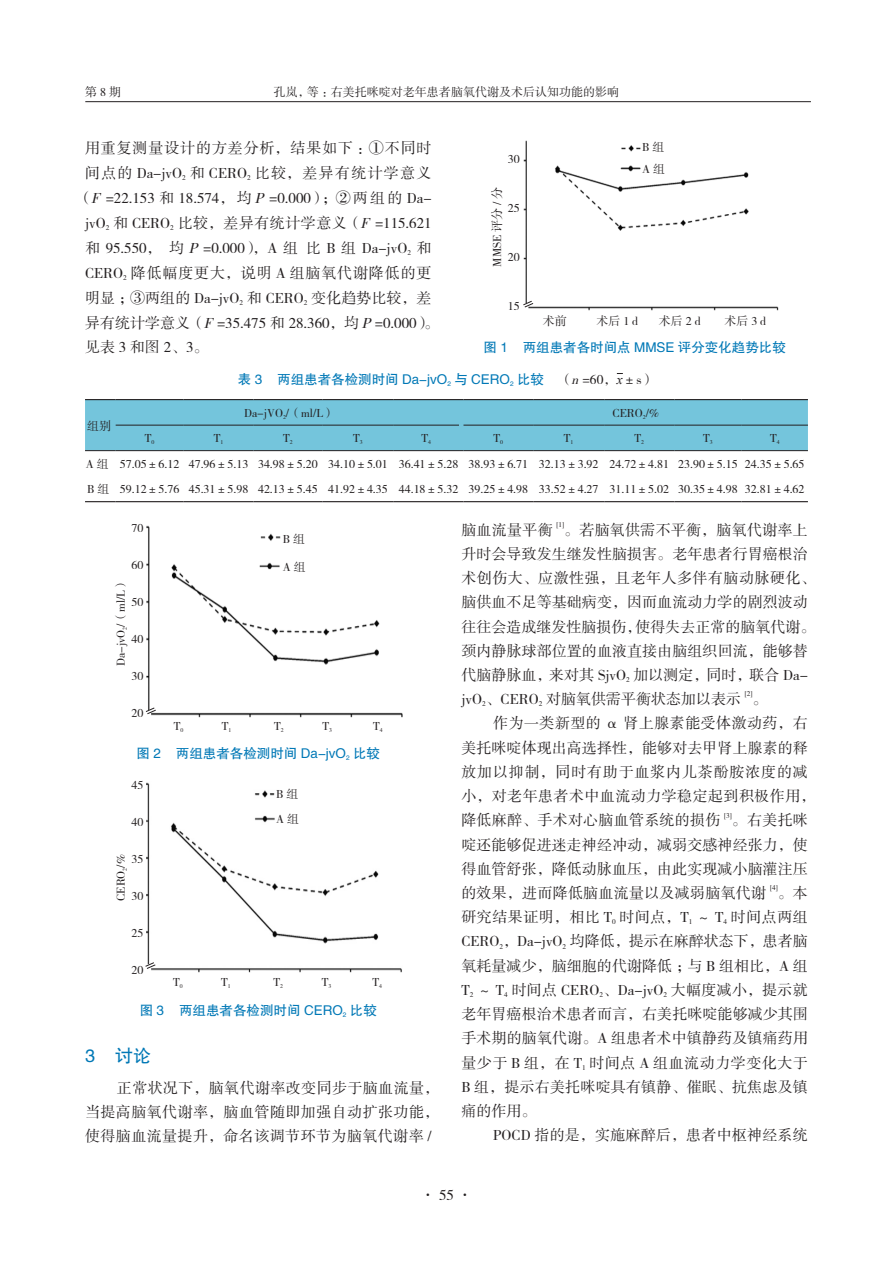
<style>
.page{position:relative;width:893px;height:1263px;background:#fff}
.page>*{position:absolute;margin:0;border:0;box-sizing:border-box;transform-origin:0 0}
._1标题{font:18px "FZHTK GBK1 0";color:#0078b6}
.全文段路样式{font:15px/24.2px "FZSSK GBK1 0";letter-spacing:.015em;color:#231f20;text-align:justify}
.全文段路样式-2{font:15px "FZSSK GBK1 0";letter-spacing:.085em;color:#231f20}
.全文段路样式-3{font:15px "FZSSK GBK1 0";letter-spacing:.055em;color:#231f20}
.全文段路样式-4{font:15px "FZSSK GBK1 0";letter-spacing:.06em;color:#231f20}
._4中文标题_1{font:13.5px "FZHTK GBK1 0";color:#0078b6}
.表格文本1{font:12px "FZSSK GBK1 0";color:#231f20}
.书眉{font:12px "FZSSK GBK1 0";color:#231f20}
.表注_正文{font:12px "FZSSK GBK1 0";color:#231f20}
.全文段路样式-5{font:7.2px "FZSSK GBK1 0";color:#231f20}
.s1{font-style:italic}
.s2{font-family:"FZSSK GBK1 0";color:#231f20}
.s3{font-family:"FZSSK GBK1 0";font-style:italic;color:#231f20}
.s4{font-family:"Times New Roman";font-style:italic;color:#231f20}
</style>
<div class="page">
<hr style="left:85px;top:101px;width:726px;height:1px;background:#231f20">
<svg style="left:85px;top:399px;width:723px;height:52px;background:#70bcd2"></svg>
<hr style="left:463px;top:450px;width:70px;height:1px;background:#231f20">
<hr style="left:533px;top:450px;width:71px;height:1px;background:#231f20">
<hr style="left:604px;top:450px;width:70px;height:1px;background:#231f20">
<hr style="left:674px;top:450px;width:68px;height:1px;background:#231f20">
<hr style="left:742px;top:450px;width:66px;height:1px;background:#231f20">
<svg style="left:85px;top:501px;width:378px;height:1px"></svg>
<hr style="left:463px;top:501px;width:70px;height:1px;background:#231f20">
<hr style="left:533px;top:501px;width:71px;height:1px;background:#231f20">
<hr style="left:604px;top:501px;width:70px;height:1px;background:#231f20">
<hr style="left:674px;top:501px;width:68px;height:1px;background:#231f20">
<hr style="left:742px;top:501px;width:66px;height:1px;background:#231f20">
<img style="left:523px;top:140px;width:255px;height:170px">
<img style="left:147px;top:526px;width:255px;height:191px">
<img style="left:147px;top:782px;width:255px;height:191px">
<svg style="left:523px;top:300px;width:11px;height:8px"></svg>
<svg style="left:145px;top:707px;width:12px;height:8px"></svg>
<svg style="left:145px;top:962px;width:11px;height:7px"></svg>
<p class="书眉" style="left:85px;top:85px;width:37px">第8期</p>
<p class="书眉" style="left:274px;top:86px;width:347px">孔岚，等：右美托咪啶对老年患者脑氧代谢及术后认知功能的影响</p>
<p class="全文段路样式-4" style="left:85px;top:140px;width:348px">用重复测量设计的方差分析，结果如下：①不同时</p>
<p class="全文段路样式-2" style="left:85px;top:165px;width:348px">间点的 Da-jvO<sub>2</sub> 和 CERO<sub>2</sub> 比较，差异有统计学意义</p>
<p class="全文段路样式" style="left:78px;top:187px;width:356px">（<span class="s1">F</span> =22.153 和 18.574，均 <span class="s1">P</span> =0.000）；② 两组的 Da-</p>
<p class="全文段路样式" style="left:85px;top:211px;width:348px">jvO<sub>2</sub> 和 CERO<sub>2</sub> 比较，差异有统计学意义（<span class="s1">F</span> =115.621</p>
<p class="全文段路样式" style="left:85px;top:236px;width:348px">和 95.550，均 <span class="s1">P</span> =0.000），A 组比 B 组 Da-jvO<sub>2</sub> 和</p>
<p class="全文段路样式-3" style="left:85px;top:265px;width:348px">CERO<sub>2</sub> 降低幅度更大，说明 A 组脑氧代谢降低的更</p>
<p class="全文段路样式" style="left:85px;top:286px;width:348px">明显；③两组的 Da-jvO<sub>2</sub> 和 CERO<sub>2</sub> 变化趋势比较，差</p>
<p class="全文段路样式" style="left:85px;top:311px;width:356px">异有统计学意义（<span class="s1">F</span>=35.475 和 28.360，均 <span class="s1">P</span>=0.000）。</p>
<p class="全文段路样式" style="left:85px;top:336px;width:125px">见表 3 和图 2、3。</p>
<p class="_4中文标题_1" style="left:238px;top:372px;width:419px">表 3 两组患者各检测时间 Da-jvO<sub>2</sub> 与 CERO<sub>2</sub> 比较 <span class="s2">（</span><span class="s3">n</span><span class="s2">=60，</span><span class="s4">x</span><span class="s2">±s）</span></p>
<p class="表格文本1" style="left:87px;top:419px;width:25px">组别</p>
<p class="表格文本1" style="left:642px;top:141px;width:24px">B 组</p>
<p class="表格文本1" style="left:642px;top:163px;width:24px">A组</p>
<p class="表格文本1" style="left:508px;top:153px;width:13px">30</p>
<p class="表注_正文" style="left:491px;top:267px;width:82px;rotate:-90deg">MMSE 评分 / 分</p>
<p class="表格文本1" style="left:508px;top:202px;width:13px">25</p>
<p class="表格文本1" style="left:508px;top:251px;width:13px">20</p>
<p class="表格文本1" style="left:508px;top:299px;width:13px">15</p>
<p class="表格文本1" style="left:543px;top:315px;width:25px">术前</p>
<p class="表格文本1" style="left:596px;top:315px;width:43px">术后1d</p>
<p class="表格文本1" style="left:659px;top:315px;width:43px">术后2d</p>
<p class="表格文本1" style="left:724px;top:315px;width:43px">术后3d</p>
<p class="_4中文标题_1" style="left:483px;top:340px;width:304px">图 1 两组患者各时间点 MMSE 评分变化趋势比较</p>
<p class="表格文本1" style="left:244px;top:406px;width:93px">Da-jVO<sub>2</sub>/（ml/L）</p>
<p class="表格文本1" style="left:612px;top:406px;width:48px">CERO<sub>2</sub>/%</p>
<p class="表格文本1" style="left:145px;top:432px;width:11px">T<sub>0</sub></p>
<p class="表格文本1" style="left:214px;top:432px;width:11px">T<sub>1</sub></p>
<p class="表格文本1" style="left:283px;top:432px;width:11px">T<sub>2</sub></p>
<p class="表格文本1" style="left:353px;top:432px;width:11px">T<sub>3</sub></p>
<p class="表格文本1" style="left:422px;top:432px;width:11px">T<sub>4</sub></p>
<p class="表格文本1" style="left:494px;top:432px;width:11px">T<sub>0</sub></p>
<p class="表格文本1" style="left:564px;top:432px;width:11px">T<sub>1</sub></p>
<p class="表格文本1" style="left:635px;top:432px;width:11px">T<sub>2</sub></p>
<p class="表格文本1" style="left:703px;top:432px;width:11px">T<sub>3</sub></p>
<p class="表格文本1" style="left:770px;top:432px;width:11px">T<sub>4</sub></p>
<p class="表格文本1" style="left:86px;top:457px;width:24px">A 组</p>
<p class="表格文本1" style="left:120px;top:457px;width:61px">57.05±6.12</p>
<p class="表格文本1" style="left:189px;top:457px;width:61px">47.96±5.13</p>
<p class="表格文本1" style="left:258px;top:457px;width:61px">34.98±5.20</p>
<p class="表格文本1" style="left:328px;top:457px;width:61px">34.10±5.01</p>
<p class="表格文本1" style="left:399px;top:457px;width:61px">36.41±5.28</p>
<p class="表格文本1" style="left:469px;top:457px;width:61px">38.93±6.71</p>
<p class="表格文本1" style="left:539px;top:457px;width:61px">32.13±3.92</p>
<p class="表格文本1" style="left:609px;top:457px;width:61px">24.72±4.81</p>
<p class="表格文本1" style="left:678px;top:457px;width:61px">23.90±5.15</p>
<p class="表格文本1" style="left:745px;top:457px;width:61px">24.35±5.65</p>
<p class="表格文本1" style="left:87px;top:483px;width:24px">B 组</p>
<p class="表格文本1" style="left:120px;top:483px;width:61px">59.12±5.76</p>
<p class="表格文本1" style="left:189px;top:483px;width:61px">45.31±5.98</p>
<p class="表格文本1" style="left:258px;top:483px;width:61px">42.13±5.45</p>
<p class="表格文本1" style="left:328px;top:483px;width:61px">41.92±4.35</p>
<p class="表格文本1" style="left:399px;top:483px;width:61px">44.18±5.32</p>
<p class="表格文本1" style="left:469px;top:483px;width:61px">39.25±4.98</p>
<p class="表格文本1" style="left:539px;top:483px;width:61px">33.52±4.27</p>
<p class="表格文本1" style="left:609px;top:483px;width:61px">31.11±5.02</p>
<p class="表格文本1" style="left:678px;top:483px;width:61px">30.35±4.98</p>
<p class="表格文本1" style="left:745px;top:483px;width:61px">32.81±4.62</p>
<p class="表格文本1" style="left:131px;top:522px;width:13px">70</p>
<p class="表格文本1" style="left:131px;top:559px;width:13px">60</p>
<p class="表格文本1" style="left:131px;top:596px;width:13px">50</p>
<p class="表格文本1" style="left:131px;top:633px;width:13px">40</p>
<p class="表格文本1" style="left:131px;top:670px;width:13px">30</p>
<p class="表格文本1" style="left:131px;top:707px;width:13px">20</p>
<p class="表注_正文" style="left:115px;top:666px;width:90px;rotate:-90deg">Da-jvO<sub>2</sub>/（ml/L）</p>
<p class="表格文本1" style="left:283px;top:532px;width:24px">B 组</p>
<p class="表格文本1" style="left:283px;top:561px;width:24px">A组</p>
<p class="表格文本1" style="left:174px;top:720px;width:11px">T<sub>0</sub></p>
<p class="表格文本1" style="left:222px;top:720px;width:11px">T<sub>1</sub></p>
<p class="表格文本1" style="left:274px;top:720px;width:11px">T<sub>2</sub></p>
<p class="表格文本1" style="left:322px;top:720px;width:11px">T<sub>3</sub></p>
<p class="表格文本1" style="left:373px;top:720px;width:11px">T<sub>4</sub></p>
<p class="_4中文标题_1" style="left:137px;top:745px;width:245px">图 2 两组患者各检测时间 Da-jvO<sub>2</sub> 比较</p>
<p class="表格文本1" style="left:131px;top:779px;width:13px">45</p>
<p class="表格文本1" style="left:131px;top:816px;width:13px">40</p>
<p class="表格文本1" style="left:131px;top:853px;width:13px">35</p>
<p class="表格文本1" style="left:131px;top:890px;width:13px">30</p>
<p class="表格文本1" style="left:131px;top:927px;width:13px">25</p>
<p class="表格文本1" style="left:131px;top:964px;width:13px">20</p>
<p class="表注_正文" style="left:115px;top:901px;width:48px;rotate:-90deg">CERO<sub>2</sub>/%</p>
<p class="表格文本1" style="left:276px;top:787px;width:24px">B 组</p>
<p class="表格文本1" style="left:276px;top:813px;width:24px">A组</p>
<p class="表格文本1" style="left:173px;top:976px;width:11px">T<sub>0</sub></p>
<p class="表格文本1" style="left:221px;top:976px;width:11px">T<sub>1</sub></p>
<p class="表格文本1" style="left:274px;top:976px;width:11px">T<sub>2</sub></p>
<p class="表格文本1" style="left:322px;top:976px;width:11px">T<sub>3</sub></p>
<p class="表格文本1" style="left:373px;top:976px;width:11px">T<sub>4</sub></p>
<p class="_4中文标题_1" style="left:140px;top:1003px;width:239px">图 3 两组患者各检测时间 CERO<sub>2</sub> 比较</p>
<p class="_1标题" style="left:85px;top:1045px;width:67px">3 讨论</p>
<p class="全文段路样式" style="left:85px;top:1076px;width:356px;text-indent:32px">正常状况下，脑氧代谢率改变同步于脑血流量，当提高脑氧代谢率，脑血管随即加强自动扩张功能，使得脑血流量提升，命名该调节环节为脑氧代谢率 /</p>
<p class="全文段路样式" style="left:461px;top:518px;width:93px">脑血流量平衡</p>
<p class="全文段路样式-5" style="left:557px;top:521px;width:9px">[1]</p>
<p class="全文段路样式" style="left:461px;top:518px;width:356px;text-align:left;text-indent:103px">。若脑氧供需不平衡，脑氧代谢率上升时会导致发生继发性脑损害。老年患者行胃癌根治术创伤大、应激性强，且老年人多伴有脑动脉硬化、脑供血不足等基础病变，因而血流动力学的剧烈波动往往会造成继发性脑损伤，使得失去正常的脑氧代谢。颈内静脉球部位置的血液直接由脑组织回流，能够替代脑静脉血，来对其 SjvO<sub>2</sub> 加以测定，同时，联合 Da&shy;jvO<sub>2</sub>、CERO<sub>2</sub> 对脑氧供需平衡状态加以表示</p>
<p class="全文段路样式-5" style="left:745px;top:690px;width:9px">[2]</p>
<p class="全文段路样式" style="left:752px;top:688px;width:16px">。</p>
<p class="全文段路样式" style="left:461px;top:712px;width:356px;text-align:left;text-indent:32px">作为一类新型的 α 肾上腺素能受体激动药，右美托咪啶体现出高选择性，能够对去甲肾上腺素的释放加以抑制，同时有助于血浆内儿茶酚胺浓度的减小，对老年患者术中血流动力学稳定起到积极作用，降低麻醉、手术对心脑血管系统的损伤</p>
<p class="全文段路样式-5" style="left:724px;top:811px;width:9px">[3]</p>
<p class="全文段路样式" style="left:461px;top:809px;width:348px;text-indent:270px">。右美托咪啶还能够促进迷走神经冲动，减弱交感神经张力，使得血管舒张，降低动脉血压，由此实现减小脑灌注压的效果，进而降低脑血流量以及减弱脑氧代谢</p>
<p class="全文段路样式-5" style="left:770px;top:884px;width:9px">[4]</p>
<p class="全文段路样式" style="left:461px;top:881px;width:348px;text-indent:316px">。本研究结果证明，相比 T<sub>0</sub> 时间点，T<sub>1</sub> ～ T<sub>4</sub> 时间点两组CERO<sub>2</sub>，Da-jvO<sub>2</sub> 均降低，提示在麻醉状态下，患者脑氧耗量减少，脑细胞的代谢降低；与 B 组相比，A 组T<sub>2</sub> ～ T<sub>4</sub> 时间点 CERO<sub>2</sub>、Da-jvO<sub>2</sub> 大幅度减小，提示就老年胃癌根治术患者而言，右美托咪啶能够减少其围手术期的脑氧代谢。A 组患者术中镇静药及镇痛药用量少于 B 组，在 T<sub>1</sub> 时间点 A 组血流动力学变化大于B 组，提示右美托咪啶具有镇静、催眠、抗焦虑及镇痛的作用。</p>
<p class="全文段路样式" style="left:493px;top:1124px;width:316px">POCD 指的是，实施麻醉后，患者中枢神经系统</p>
<p class="全文段路样式" style="left:420px;top:1183px;width:54px">· 55 ·</p>
</div>
